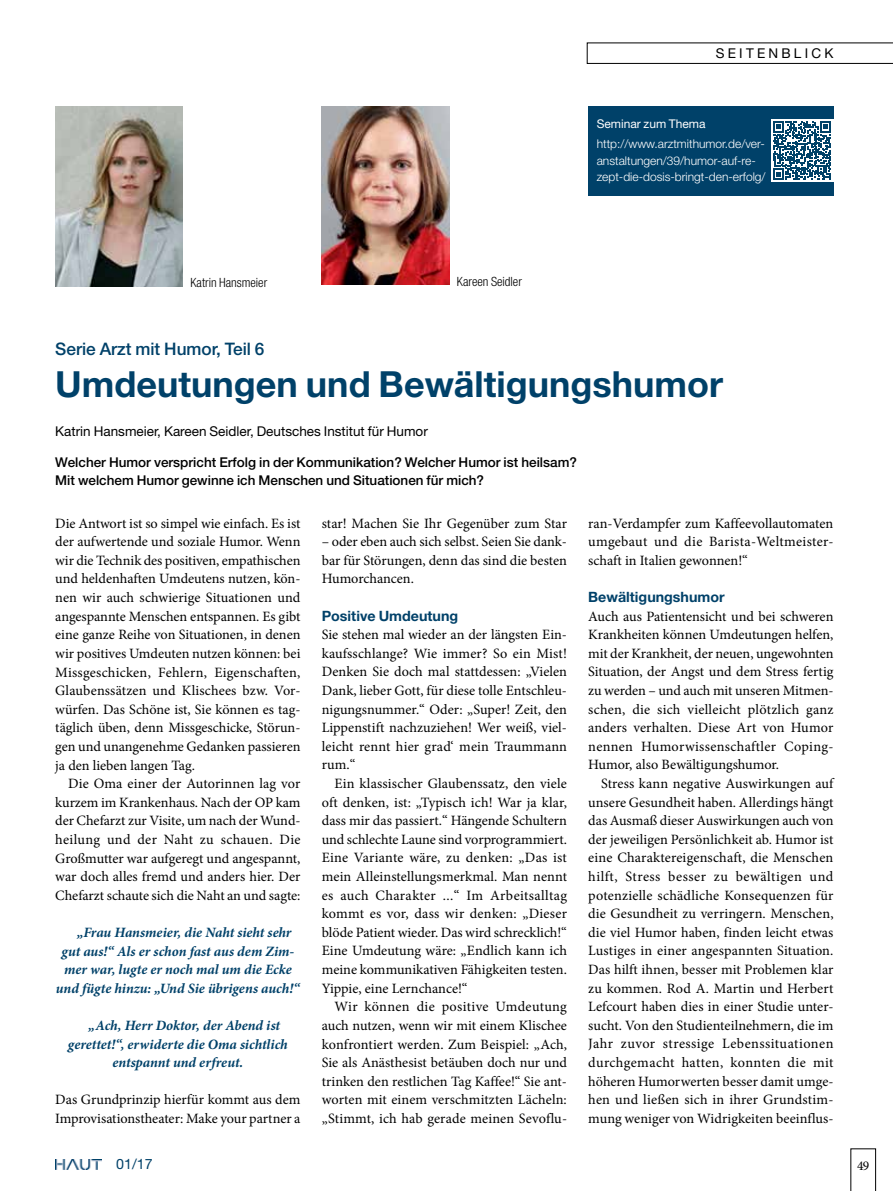
<style>
.page{position:relative;width:893px;height:1191px;background:#fff}
.page>*{position:absolute;margin:0;border:0;box-sizing:border-box;transform-origin:0 0}
.t1{font:700 36px "Helvetica Neue LT Std";color:#004169}
.t2{font:500 17.25px "Helvetica Neue LT Std";color:#004169}
.t3{font:14.25px/18.6px "Minion Pro";color:#000;text-align:justify}
.t4{font:italic 700 14.25px "Minion Pro";letter-spacing:-.005em;color:#004169}
.t5{font:700 14.25px "Helvetica Neue LT Std";color:#004169}
.t6{font:14.25px "Helvetica Neue LT Std";color:#004169}
.t7{font:500 13.5px/18px "Helvetica Neue LT Std";color:#000}
.t8{font:13.5px "Helvetica Neue LT Std";color:#000}
.t9{font:13.5px "Helvetica Neue LT Std";letter-spacing:.24em;color:#000}
.t10{font:13.5px "Minion Pro";color:#000}
.t11{font:300 condensed 12.75px "Helvetica Neue LT Std";color:#000}
.t12{font:300 12px/16.5px "Helvetica Neue LT Std";color:#fff}
.t13{font:12px "Helvetica Neue LT Std";color:#fff}
</style>
<div class="page">
<svg style="left:850px;top:1148px;width:26px;height:43px"></svg>
<svg style="left:587px;top:43px;width:306px;height:21px"></svg>
<img style="left:55px;top:1159px;width:47px;height:10px">
<img style="left:322px;top:107px;width:127px;height:178px">
<div style="left:588px;top:106px;width:245px;height:90px;background:#004169"></div>
<div style="left:771px;top:119px;width:62px;height:63px;background:#fff"></div>
<svg style="left:773px;top:121px;width:58px;height:59px"></svg>
<img style="left:55px;top:106px;width:128px;height:181px">
<p class="t9" style="left:716px;top:45px;width:119px">SEITENBLICK</p>
<p class="t11" style="left:190px;top:275px;width:78px">Katrin Hansmeier</p>
<p class="t11" style="left:457px;top:274px;width:66px">Kareen Seidler</p>
<p class="t13" style="left:597px;top:116px;width:110px">Seminar zum Thema</p>
<p class="t12" style="left:597px;top:136px;width:170px">http://www.arztmithumor.de/ver&shy;anstaltungen/39/humor-auf-re&shy;zept-die-dosis-bringt-den-erfolg/</p>
<p class="t2" style="left:55px;top:338px;width:211px">Serie Arzt mit Humor, Teil 6</p>
<h1 class="t1" style="left:55px;top:361px;width:669px">Umdeutungen und Bewältigungshumor</h1>
<p class="t8" style="left:55px;top:423px;width:374px">Katrin Hansmeier, Kareen Seidler, Deutsches Institut für Humor</p>
<p class="t7" style="left:55px;top:453px;width:523px">Welcher Humor verspricht Erfolg in der Kommunikation? Welcher Humor ist heilsam?<br>Mit welchem Humor gewinne ich Menschen und Situationen für mich?</p>
<p class="t3" style="left:55px;top:514px;width:247px">Die Antwort ist so simpel wie einfach. Es ist der aufwertende und soziale Humor. Wenn wir die Technik des positiven, empathischen und heldenhaften Umdeutens nutzen, kön&shy;nen wir auch schwierige Situationen und angespannte Menschen entspannen. Es gibt eine ganze Reihe von Situationen, in denen wir positives Umdeuten nutzen können: bei Missgeschicken, Fehlern, Eigenschaften, Glaubenssätzen und Klischees bzw. Vor&shy;würfen. Das Schöne ist, Sie können es tag&shy;täglich üben, denn Missgeschicke, Störun&shy;gen und unangenehme Gedanken passieren ja den lieben langen Tag.</p>
<p class="t3" style="left:55px;top:774px;width:247px;text-indent:13px">Die Oma einer der Autorinnen lag vor kurzem im Krankenhaus. Nach der OP kam der Chefarzt zur Visite, um nach der Wund&shy;heilung und der Naht zu schauen. Die Großmutter war aufgeregt und angespannt, war doch alles fremd und anders hier. Der Chefarzt schaute sich die Naht an und sagte:</p>
<p class="t4" style="left:77px;top:922px;width:216px">„Frau Hansmeier, die Naht sieht sehr</p>
<p class="t4" style="left:61px;top:940px;width:235px">gut aus!“ Als er schon fast aus dem Zim-</p>
<p class="t4" style="left:64px;top:959px;width:229px">mer war, lugte er noch mal um die Ecke</p>
<p class="t4" style="left:56px;top:978px;width:245px">und fügte hinzu: „Und Sie übrigens auch!“</p>
<p class="t4" style="left:88px;top:1015px;width:193px">„Ach, Herr Doktor, der Abend ist</p>
<p class="t4" style="left:68px;top:1033px;width:221px">gerettet!“, erwiderte die Oma sichtlich</p>
<p class="t4" style="left:112px;top:1052px;width:132px">entspannt und erfreut.</p>
<p class="t3" style="left:55px;top:1090px;width:247px">Das Grundprinzip hierfür kommt aus dem<br>Improvisationstheater: Make your partner a</p>
<p class="t3" style="left:588px;top:514px;width:247px">ran-Verdampfer zum Kaffeevollautomaten umgebaut und die Barista-Weltmeister&shy;schaft in Italien gewonnen!“</p>
<p class="t5" style="left:588px;top:588px;width:138px">Bewältigungshumor</p>
<p class="t3" style="left:588px;top:607px;width:247px">Auch aus Patientensicht und bei schweren Krankheiten können Umdeutungen helfen, mit der Krankheit, der neuen, ungewohnten Situation, der Angst und dem Stress fertig zu werden – und auch mit unseren Mitmen&shy;schen, die sich vielleicht plötzlich ganz anders verhalten. Diese Art von Humor nennen Humorwissenschaftler Coping-Humor, also Bewältigungshumor.</p>
<p class="t3" style="left:588px;top:774px;width:247px;text-indent:13px">Stress kann negative Auswirkungen auf unsere Gesundheit haben. Allerdings hängt das Ausmaß dieser Auswirkungen auch von der jeweiligen Persönlichkeit ab. Humor ist eine Charaktereigenschaft, die Menschen hilft, Stress besser zu bewältigen und potenzielle schädliche Konsequenzen für die Gesundheit zu verringern. Menschen, die viel Humor haben, finden leicht etwas Lustiges in einer angespannten Situation.<br>Das hilft ihnen, besser mit Problemen klar zu kommen. Rod A. Martin und Herbert Lefcourt haben dies in einer Studie unter&shy;sucht. Von den Studienteilnehmern, die im Jahr zuvor stressige Lebenssituationen durchgemacht hatten, konnten die mit höheren Humorwerten besser damit umge&shy;hen und ließen sich in ihrer Grundstim&shy;mung weniger von Widrigkeiten beeinflus-</p>
<p class="t3" style="left:322px;top:514px;width:247px">star! Machen Sie Ihr Gegenüber zum Star</p>
<p class="t3" style="left:322px;top:532px;width:247px">– oder eben auch sich selbst. Seien Sie dank&shy;bar für Störungen, denn das sind die besten Humorchancen.</p>
<p class="t5" style="left:322px;top:607px;width:138px">Positive Umdeutung</p>
<p class="t3" style="left:322px;top:625px;width:247px">Sie stehen mal wieder an der längsten Ein&shy;kaufsschlange? Wie immer? So ein Mist!<br>Denken Sie doch mal stattdessen: „Vielen Dank, lieber Gott, für diese tolle Entschleu&shy;nigungsnummer.“ Oder: „Super! Zeit, den Lippenstift nachzuziehen! Wer weiß, viel&shy;leicht rennt hier grad‘ mein Traummann rum.“</p>
<p class="t3" style="left:322px;top:774px;width:247px;text-indent:13px">Ein klassischer Glaubenssatz, den viele oft denken, ist: „Typisch ich! War ja klar, dass mir das passiert.“ Hängende Schultern und schlechte Laune sind vorprogrammiert.<br>Eine Variante wäre, zu denken: „Das ist mein Alleinstellungsmerkmal. Man nennt es auch Charakter ...“ Im Arbeitsalltag kommt es vor, dass wir denken: „Dieser blöde Patient wieder. Das wird schrecklich!“ Eine Umdeutung wäre: „Endlich kann ich meine kommunikativen Fähigkeiten testen.<br>Yippie, eine Lernchance!“</p>
<p class="t3" style="left:322px;top:997px;width:247px;text-indent:13px">Wir können die positive Umdeutung auch nutzen, wenn wir mit einem Klischee konfrontiert werden. Zum Beispiel: „Ach, Sie als Anästhesist betäuben doch nur und trinken den restlichen Tag Kaffee!“ Sie ant&shy;worten mit einem verschmitzten Lächeln: „Stimmt, ich hab gerade meinen Sevoflu-</p>
<p class="t6" style="left:116px;top:1155px;width:38px">01/17</p>
<p class="t10" style="left:857px;top:1156px;width:14px">49</p>
</div>
